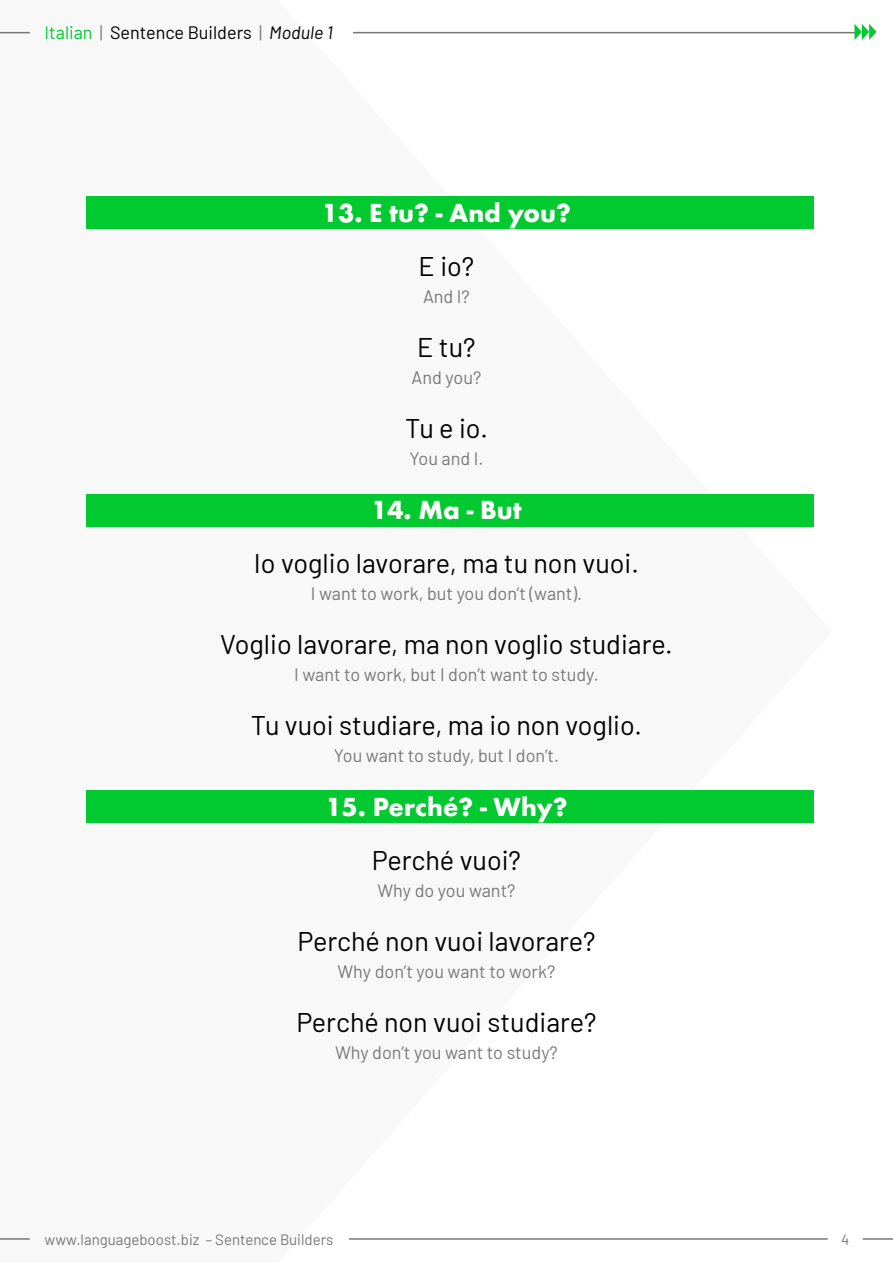
<style>
.page{position:relative;width:893px;height:1263px;background:#fff}
.page>*{position:absolute;margin:0;border:0;box-sizing:border-box;transform-origin:0 0}
.t1{font:27px "Barlow";color:#000}
.t2{font:700 27px "Futura Round";color:#fff}
.t3{font:18px "Barlow";color:#787878}
.t4{font:18px "Barlow";color:#000}
.t5{font:15px "Barlow";color:#787878}
.s1{color:#00ca2f}
.s2{color:#787878}
.s3{font-style:italic}
</style>
<div class="page">
<hr style="left:0;top:32px;width:30px;height:1px;background:#787878">
<hr style="left:0;top:1238px;width:30px;height:2px;background:#787878">
<hr style="left:353px;top:32px;width:502px;height:1px;background:#787878">
<hr style="left:863px;top:1238px;width:30px;height:2px;background:#787878">
<hr style="left:349px;top:1238px;width:479px;height:2px;background:#787878">
<svg style="left:854px;top:24px;width:22px;height:16px"></svg>
<div style="left:86px;top:197px;width:728px;height:32px;background:#00ca2f"></div>
<div style="left:86px;top:494px;width:728px;height:33px;background:#00ca2f"></div>
<div style="left:86px;top:790px;width:728px;height:33px;background:#00ca2f"></div>
<p class="t4" style="left:45px;top:20px;width:290px"><span class="s1">Italian</span> <span class="s2">|</span> Sentence Builders <span class="s2">|</span> <span class="s3">Module 1</span></p>
<h1 class="t2" style="left:322px;top:192px;width:251px">13. E tu? - And you?</h1>
<h1 class="t1" style="left:419px;top:246px;width:57px">E io?</h1>
<p class="t3" style="left:423px;top:283px;width:48px">And I?</p>
<h1 class="t1" style="left:417px;top:327px;width:60px">E tu?</h1>
<p class="t3" style="left:412px;top:364px;width:71px">And you?</p>
<h1 class="t1" style="left:405px;top:408px;width:84px">Tu e io.</h1>
<p class="t3" style="left:409px;top:445px;width:76px">You and I.</p>
<h1 class="t2" style="left:371px;top:489px;width:152px">14. Ma - But</h1>
<h1 class="t1" style="left:254px;top:543px;width:387px">Io voglio lavorare, ma tu non vuoi.</h1>
<p class="t3" style="left:311px;top:580px;width:273px">I want to work, but you don’t (want).</p>
<h1 class="t1" style="left:220px;top:624px;width:454px">Voglio lavorare, ma non voglio studiare.</h1>
<p class="t3" style="left:294px;top:661px;width:306px">I want to work, but I don’t want to study.</p>
<h1 class="t1" style="left:251px;top:705px;width:393px">Tu vuoi studiare, ma io non voglio.</h1>
<p class="t3" style="left:334px;top:742px;width:227px">You want to study, but I don’t.</p>
<h1 class="t2" style="left:325px;top:786px;width:244px">15. Perché? - Why?</h1>
<h1 class="t1" style="left:372px;top:840px;width:151px">Perché vuoi?</h1>
<p class="t3" style="left:377px;top:877px;width:140px">Why do you want?</p>
<h1 class="t1" style="left:297px;top:921px;width:299px">Perché non vuoi lavorare?</h1>
<p class="t3" style="left:337px;top:958px;width:219px">Why don’t you want to work?</p>
<h1 class="t1" style="left:296px;top:1002px;width:302px">Perché non vuoi studiare?</h1>
<p class="t3" style="left:335px;top:1039px;width:224px">Why don’t you want to study?</p>
<p class="t5" style="left:45px;top:1229px;width:290px">www.languageboost.biz – Sentence Builders</p>
<p class="t5" style="left:841px;top:1229px;width:10px">4</p>
</div>
